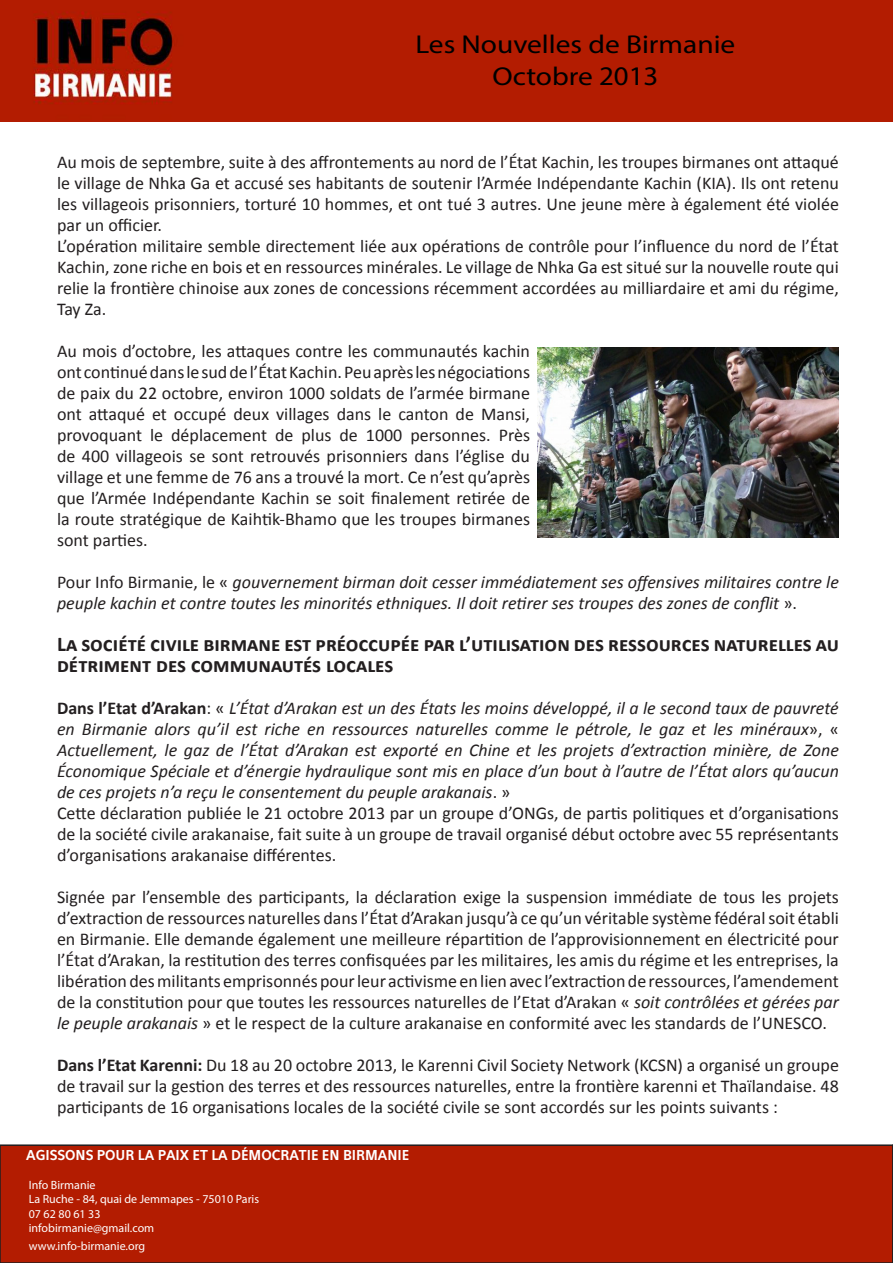
<style>
.page{position:relative;width:893px;height:1263px;background:#fff}
.page>*{position:absolute;margin:0;border:0;box-sizing:border-box;transform-origin:0 0}
.t1{font:25.95px "Myriad Pro";color:#000;scale:1.14 1}
.t2{font:700 21px/21px "Calibri";color:#231f20}
.t3{font:18px/21px "Calibri";color:#231f20;text-align:justify}
.t4{font:italic 18px/21px "Calibri";color:#231f20}
.t5{font:700 13.5px "Eau Sans";color:#fff}
.t6{font:12px "Myriad Pro";color:#fff}
.s1{font-size:27px}
.s2{font-style:normal}
.s3{font-weight:700;font-style:normal}
.s4{font-style:italic}
.s5{font-weight:700}
</style>
<div class="page">
<div style="left:0;top:1145px;width:893px;height:118px;background:#b31c01"></div>
<div style="left:0;top:1144px;width:893px;height:119px;border:2px solid #231f20"></div>
<img style="left:0;top:0;width:893px;height:122px">
<svg style="left:892px;top:1144px;width:1px;height:119px"></svg>
<img style="left:537px;top:347px;width:302px;height:190px">
<p class="t1" style="left:415px;top:28px;width:282px">Les Nouvelles de Birmanie</p>
<p class="t1" style="left:492px;top:60px;width:147px">Octobre <span class="s1">2013</span></p>
<p class="t3" style="left:57px;top:152px;width:783px">Au mois de septembre, suite à des affrontements au nord de l’État Kachin, les troupes birmanes ont attaqué le village de Nhka Ga et accusé ses habitants de soutenir l’Armée Indépendante Kachin (KIA). Ils ont retenu les villageois prisonniers, torturé 10 hommes, et ont tué 3 autres. Une jeune mère à également été violée par un officier.</p>
<p class="t3" style="left:57px;top:236px;width:783px">L’opération militaire semble directement liée aux opérations de contrôle pour l’influence du nord de l’État Kachin, zone riche en bois et en ressources minérales. Le village de Nhka Ga est situé sur la nouvelle route qui relie la frontière chinoise aux zones de concessions récemment accordées au milliardaire et ami du régime, Tay Za.</p>
<p class="t3" style="left:57px;top:341px;width:475px">Au mois d’octobre, les attaques contre les communautés kachin ont continué dans le sud de l’État Kachin. Peu après les négociations de paix du 22 octobre, environ 1000 soldats de l’armée birmane ont attaqué et occupé deux villages dans le canton de Mansi, provoquant le déplacement de plus de 1000 personnes. Près de 400 villageois se sont retrouvés prisonniers dans l’église du village et une femme de 76 ans a trouvé la mort. Ce n’est qu’après que l’Armée Indépendante Kachin se soit finalement retirée de la route stratégique de Kaihtik-Bhamo que les troupes birmanes sont parties.</p>
<p class="t4" style="left:57px;top:571px;width:783px"><span class="s2">Pour Info Birmanie, le «</span> gouvernement birman doit cesser immédiatement ses offensives militaires contre le peuple kachin et contre toutes les minorités ethniques. Il doit retirer ses troupes des zones de conflit <span class="s2">».</span></p>
<p class="t2" style="left:57px;top:634px;width:783px">La société civile birmane est préoccupée par l’utilisation des ressources naturelles au détriment des communautés locales</p>
<p class="t4" style="left:57px;top:697px;width:783px;text-align:justify"><span class="s3">Dans l’Etat d’Arakan</span><span class="s2">: «</span> L’État d’Arakan est un des États les moins développé, il a le second taux de pauvreté en Birmanie alors qu’il est riche en ressources naturelles comme le pétrole, le gaz et les minéraux<span class="s2">», « </span>Actuellement, le gaz de l’État d’Arakan est exporté en Chine et les projets d’extraction minière, de Zone Économique Spéciale et d’énergie hydraulique sont mis en place d’un bout à l’autre de l’État alors qu’aucun de ces projets n’a reçu le consentement du peuple arakanais<span class="s2">. »</span></p>
<p class="t3" style="left:57px;top:803px;width:783px">Cette déclaration publiée le 21 octobre 2013 par un groupe d’ONGs, de partis politiques et d’organisations de la société civile arakanaise, fait suite à un groupe de travail organisé début octobre avec 55 représentants d’organisations arakanaise différentes.</p>
<p class="t3" style="left:57px;top:887px;width:783px">Signée par l’ensemble des participants, la déclaration exige la suspension immédiate de tous les projets d’extraction de ressources naturelles dans l’État d’Arakan jusqu’à ce qu’un véritable système fédéral soit établi en Birmanie. Elle demande également une meilleure répartition de l’approvisionnement en électricité pour l’État d’Arakan, la restitution des terres confisquées par les militaires, les amis du régime et les entreprises, la libération des militants emprisonnés pour leur activisme en lien avec l’extraction de ressources, l’amendement de la constitution pour que toutes les ressources naturelles de l’Etat d’Arakan « <span class="s4">soit contrôlées et gérées par le peuple arakanais</span> » et le respect de la culture arakanaise en conformité avec les standards de l’UNESCO.</p>
<p class="t3" style="left:57px;top:1055px;width:783px"><span class="s5">Dans l’Etat Karenni:</span> Du 18 au 20 octobre 2013, le Karenni Civil Society Network (KCSN) a organisé un groupe de travail sur la gestion des terres et des ressources naturelles, entre la frontière karenni et Thaïlandaise. 48 participants de 16 organisations locales de la société civile se sont accordés sur les points suivants :</p>
<p class="t5" style="left:26px;top:1147px;width:385px">AGISSONS POUR LA PAIX ET LA DÉMOCRATIE EN BIRMANIE</p>
<p class="t6" style="left:29px;top:1178px;width:68px">Info Birmanie</p>
<p class="t6" style="left:29px;top:1192px;width:232px">La Ruche - 84, quai de Jemmapes - 75010 Paris</p>
<p class="t6" style="left:29px;top:1206px;width:73px">07 62 80 61 33</p>
<p class="t6" style="left:29px;top:1221px;width:127px">infobirmanie@gmail.com</p>
<p class="t6" style="left:29px;top:1239px;width:118px">www.info-birmanie.org</p>
</div>
